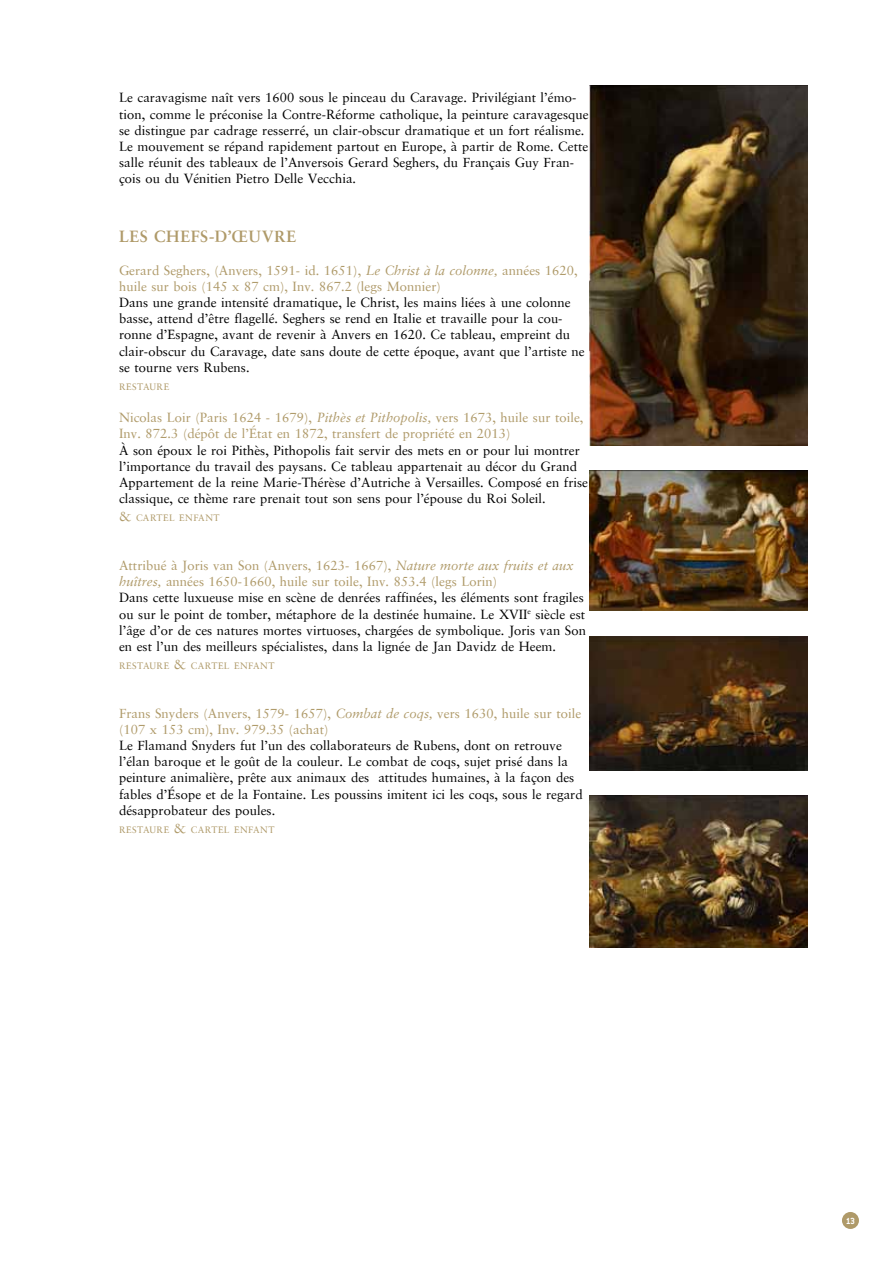
<style>
.page{position:relative;width:893px;height:1263px;background:#fff}
.page>*{position:absolute;margin:0;border:0;box-sizing:border-box;transform-origin:0 0}
.t1{font:700 16.5px "Sabon";letter-spacing:.04em;color:#af9a69}
.t2{font:13.5px/16.2px "Sabon";color:#000}
.t3{font:13.5px/16.2px "Sabon";color:#af9a69}
.t4{font:700 9.75px "Conduit ITC Std";color:#fff}
.t5{font:9.45px "Sabon";letter-spacing:.04em;color:#af9a69}
.s1{font-style:italic}
.s2{font-size:13.5px}
.s3{color:#af9a69}
.s4{font-style:italic;color:#af9a69}
</style>
<div class="page">
<div style="left:842px;top:1212px;width:17px;height:17px;background:#af9a69;border-radius:50%"></div>
<img style="left:590px;top:85px;width:218px;height:360px">
<img style="left:590px;top:471px;width:218px;height:140px">
<img style="left:590px;top:636px;width:218px;height:134px">
<img style="left:590px;top:795px;width:218px;height:152px">
<p class="t2" style="left:119px;top:90px;width:471px">Le caravagisme naît vers 1600 sous le pinceau du Caravage. Privilégiant l’émo&shy;tion, comme le préconise la Contre-Réforme catholique, la peinture caravagesque se distingue par cadrage resserré, un clair-obscur dramatique et un fort réalisme.<br>Le mouvement se répand rapidement partout en Europe, à partir de Rome. Cette salle réunit des tableaux de l’Anversois Gerard Seghers, du Français Guy Fran&shy;çois ou du Vénitien Pietro Delle Vecchia.</p>
<p class="t1" style="left:119px;top:227px;width:179px">LES CHEFS-D’ŒUVRE</p>
<p class="t3" style="left:119px;top:262px;width:460px">Gerard Seghers, (Anvers, 1591- id. 1651), <span class="s1">Le Christ à la colonne,</span> années 1620, huile sur bois (145 x 87 cm), Inv. 867.2 (legs Monnier)</p>
<p class="t2" style="left:119px;top:294px;width:467px">Dans une grande intensité dramatique, le Christ, les mains liées à une colonne basse, attend d’être flagellé. Seghers se rend en Italie et travaille pour la cou&shy;ronne d’Espagne, avant de revenir à Anvers en 1620. Ce tableau, empreint du clair-obscur du Caravage, date sans doute de cette époque, avant que l’artiste ne se tourne vers Rubens.</p>
<p class="t5" style="left:119px;top:381px;width:52px">RESTAURE</p>
<p class="t3" style="left:119px;top:409px;width:466px">Nicolas Loir (Paris 1624 - 1679), <span class="s1">Pithès et Pithopolis,</span> vers 1673, huile sur toile,<br>Inv. 872.3 (dépôt de l’État en 1872, transfert de propriété en 2013)</p>
<p class="t2" style="left:119px;top:442px;width:471px">À son époux le roi Pithès, Pithopolis fait servir des mets en or pour lui montrer l’importance du travail des paysans. Ce tableau appartenait au décor du Grand Appartement de la reine Marie-Thérèse d’Autriche à Versailles. Composé en frise classique, ce thème rare prenait tout son sens pour l’épouse du Roi Soleil.</p>
<p class="t5" style="left:119px;top:512px;width:102px"><span class="s2">&amp;</span> CARTEL ENFANT</p>
<p class="t2" style="left:119px;top:557px;width:469px"><span class="s3">Attribué à Joris van Son (Anvers, 1623- 1667),</span> <span class="s4">Nature morte aux fruits et aux huîtres,</span> <span class="s3">années 1650-1660, huile sur toile, Inv. 853.4 (legs Lorin)<br></span>Dans cette luxueuse mise en scène de denrées raffinées, les éléments sont fragiles ou sur le point de tomber, métaphore de la destinée humaine. Le XVII<sup>e</sup> siècle est l’âge d’or de ces natures mortes virtuoses, chargées de symbolique. Joris van Son en est l’un des meilleurs spécialistes, dans la lignée de Jan Davidz de Heem.</p>
<p class="t5" style="left:119px;top:660px;width:157px">RESTAURE <span class="s2">&amp;</span> CARTEL ENFANT</p>
<p class="t3" style="left:119px;top:705px;width:464px">Frans Snyders (Anvers, 1579- 1657), <span class="s1">Combat de coqs,</span> vers 1630, huile sur toile (107 x 153 cm), Inv. 979.35 (achat)</p>
<p class="t2" style="left:119px;top:737px;width:465px">Le Flamand Snyders fut l’un des collaborateurs de Rubens, dont on retrouve l’élan baroque et le goût de la couleur. Le combat de coqs, sujet prisé dans la peinture animalière, prête aux animaux des attitudes humaines, à la façon des fables d’Ésope et de la Fontaine. Les poussins imitent ici les coqs, sous le regard désapprobateur des poules.</p>
<p class="t5" style="left:119px;top:824px;width:157px">RESTAURE <span class="s2">&amp;</span> CARTEL ENFANT</p>
<p class="t4" style="left:846px;top:1214px;width:11px">13</p>
</div>
